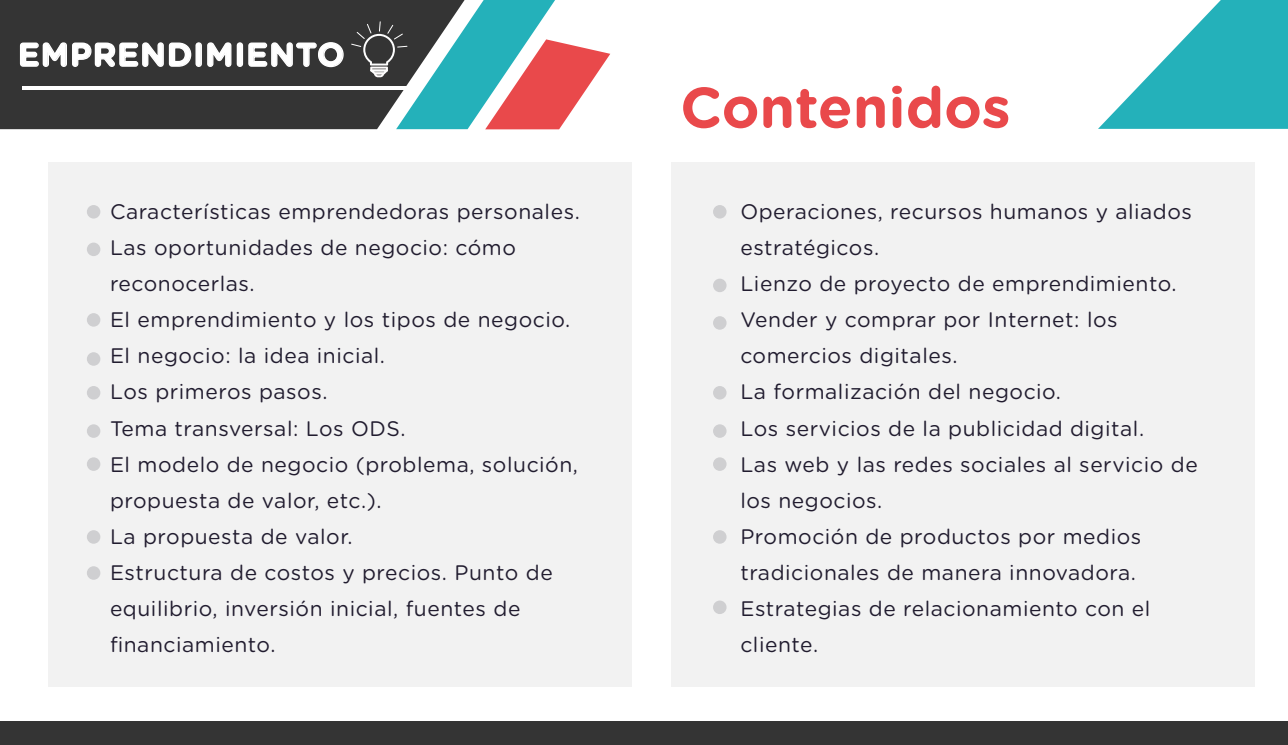
<style>
.page{position:relative;width:1288px;height:745px;background:#fff}
.page>*{position:absolute;margin:0;border:0;box-sizing:border-box;transform-origin:0 0}
.t1{font:700 57px "Gotham Rounded";color:#e9494b}
.t2{font:700 32.7px "Gotham Rounded";letter-spacing:.025em;color:#fff}
.t3{font:21px/36px "Gotham Rounded";letter-spacing:.025em;color:#211c2f}
</style>
<div class="page">
<div style="left:0;top:0;width:351px;height:129px;background:#343434"></div>
<hr style="left:22px;top:86px;width:394px;height:4px;background:#fff">
<svg style="left:351px;top:0;width:259px;height:129px"></svg>
<svg style="left:19px;top:42px;width:173px;height:26px;background:#656565"></svg>
<div style="left:195px;top:42px;width:7px;height:25px;border:1px solid #fff;border-radius:3px"></div>
<svg style="left:206px;top:42px;width:26px;height:26px"></svg>
<div style="left:237px;top:42px;width:6px;height:25px;border:1px solid #fff;border-radius:3px"></div>
<svg style="left:248px;top:41px;width:96px;height:27px;background:#616161"></svg>
<div style="left:0;top:721px;width:1287px;height:23px;background:#343434"></div>
<div style="left:48px;top:162px;width:583px;height:524px;background:#f2f2f2"></div>
<div style="left:671px;top:162px;width:583px;height:524px;background:#f2f2f2"></div>
<div style="left:87px;top:205px;width:13px;height:13px;background:#cfcfd1;border-radius:50%"></div>
<div style="left:87px;top:242px;width:13px;height:14px;background:#cfcfd1;border-radius:50%"></div>
<div style="left:87px;top:313px;width:13px;height:13px;background:#cfcfd1;border-radius:50%"></div>
<div style="left:87px;top:352px;width:13px;height:13px;background:#cfcfd1;border-radius:50%"></div>
<div style="left:87px;top:386px;width:13px;height:13px;background:#cfcfd1;border-radius:50%"></div>
<div style="left:87px;top:424px;width:13px;height:13px;background:#cfcfd1;border-radius:50%"></div>
<div style="left:87px;top:457px;width:13px;height:13px;background:#cfcfd1;border-radius:50%"></div>
<div style="left:87px;top:530px;width:13px;height:13px;background:#cfcfd1;border-radius:50%"></div>
<div style="left:87px;top:566px;width:13px;height:13px;background:#cfcfd1;border-radius:50%"></div>
<div style="left:713px;top:205px;width:13px;height:13px;background:#cfcfd1;border-radius:50%"></div>
<div style="left:713px;top:278px;width:13px;height:14px;background:#cfcfd1;border-radius:50%"></div>
<div style="left:713px;top:600px;width:13px;height:13px;background:#cfcfd1;border-radius:50%"></div>
<div style="left:713px;top:316px;width:13px;height:13px;background:#cfcfd1;border-radius:50%"></div>
<div style="left:713px;top:386px;width:13px;height:13px;background:#cfcfd1;border-radius:50%"></div>
<div style="left:713px;top:424px;width:13px;height:13px;background:#cfcfd1;border-radius:50%"></div>
<div style="left:713px;top:457px;width:13px;height:13px;background:#cfcfd1;border-radius:50%"></div>
<div style="left:713px;top:530px;width:13px;height:13px;background:#cfcfd1;border-radius:50%"></div>
<svg style="left:1098px;top:0;width:189px;height:129px"></svg>
<h2 class="t2" style="left:18px;top:31px;width:328px">EMPRENDIMIENTO</h2>
<h1 class="t1" style="left:680px;top:66px;width:332px">Contenidos</h1>
<p class="t3" style="left:110px;top:193px;width:471px">Características emprendedoras personales.<br>Las oportunidades de negocio: cómo reconocerlas.<br>El emprendimiento y los tipos de negocio.<br>El negocio: la idea inicial.<br>Los primeros pasos.<br>Tema transversal: Los ODS.<br>El modelo de negocio (problema, solución, propuesta de valor, etc.).<br>La propuesta de valor.<br>Estructura de costos y precios. Punto de equilibrio, inversión inicial, fuentes de financiamiento.</p>
<p class="t3" style="left:740px;top:193px;width:459px">Operaciones, recursos humanos y aliados estratégicos.<br>Lienzo de proyecto de emprendimiento.<br>Vender y comprar por Internet: los comercios digitales.<br>La formalización del negocio.<br>Los servicios de la publicidad digital.<br>Las web y las redes sociales al servicio de los negocios.<br>Promoción de productos por medios tradicionales de manera innovadora.<br>Estrategias de relacionamiento con el cliente.</p>
</div>
